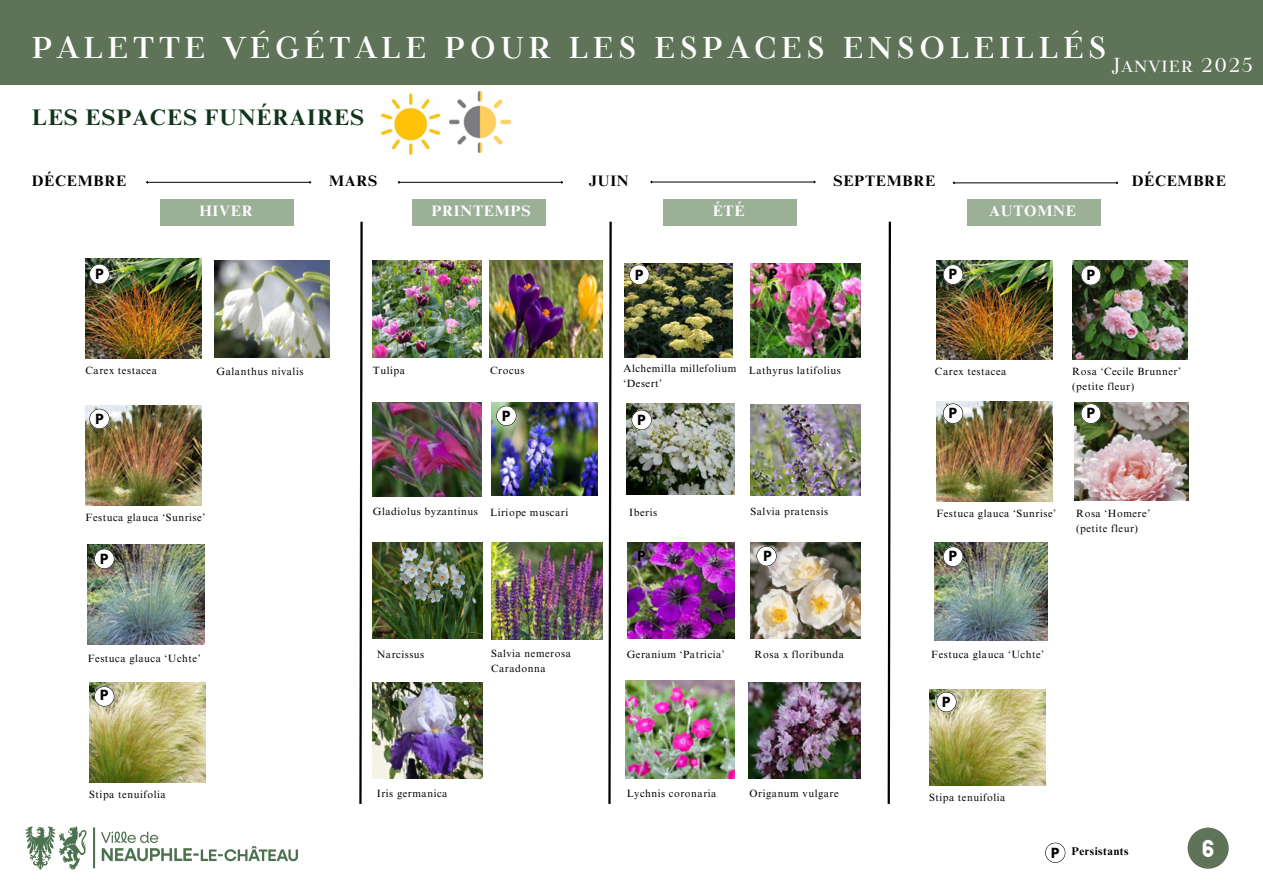
<style>
.page{position:relative;width:1263px;height:893px;background:#fff}
.page>*{position:absolute;margin:0;border:0;box-sizing:border-box;transform-origin:0 0}
.t1{font:700 29.92px "TT Tsars D";letter-spacing:.14em;color:#fff}
.t2{font:24.67px "Etna";color:#fff}
.t3{font:700 22.5px "Times NRMT Pro";letter-spacing:.05em;color:#11341c}
.t4{font:20.1px "TT Tsars D";letter-spacing:.05em;color:#fff}
.t5{font:700 15.15px "Times NRMT Pro";letter-spacing:.05em;color:#000}
.t6{font:700 15.15px "Times NRMT Pro";letter-spacing:.05em;color:#fff}
.t7{font:700 12.38px "League Spartan";color:#000}
.t8{font:700 11.25px "Times NRMT Pro";letter-spacing:.05em;color:#000}
.t9{font:10.5px/14.6px "Times NRMT Pro";letter-spacing:.05em;color:#000}
</style>
<div class="page">
<div style="left:0;top:0;width:1263px;height:85px;background:#5e7358"></div>
<img style="left:25px;top:826px;width:273px;height:44px">
<div style="left:1187px;top:827px;width:42px;height:41px;background:#5e7358;border-radius:50%"></div>
<hr style="left:146px;top:182px;width:165px;height:1px;background:#000">
<hr style="left:398px;top:182px;width:164px;height:1px;background:#000">
<hr style="left:651px;top:182px;width:164px;height:1px;background:#000">
<hr style="left:953px;top:183px;width:165px;height:1px;background:#000">
<div style="left:160px;top:199px;width:134px;height:27px;background:#9bb096"></div>
<div style="left:412px;top:199px;width:134px;height:27px;background:#9bb096"></div>
<div style="left:663px;top:199px;width:134px;height:27px;background:#9bb096"></div>
<div style="left:967px;top:199px;width:134px;height:27px;background:#9bb096"></div>
<svg style="left:359px;top:221px;width:4px;height:583px"></svg>
<svg style="left:608px;top:221px;width:4px;height:583px"></svg>
<svg style="left:887px;top:221px;width:4px;height:583px"></svg>
<img style="left:89px;top:682px;width:117px;height:100px">
<img style="left:86px;top:259px;width:116px;height:99px">
<svg style="left:89px;top:264px;width:21px;height:20px"></svg>
<img style="left:625px;top:263px;width:108px;height:95px">
<svg style="left:629px;top:265px;width:20px;height:20px"></svg>
<img style="left:627px;top:403px;width:108px;height:92px">
<svg style="left:631px;top:410px;width:21px;height:20px"></svg>
<img style="left:750px;top:542px;width:111px;height:97px">
<svg style="left:756px;top:546px;width:21px;height:20px"></svg>
<img style="left:936px;top:260px;width:116px;height:99px">
<svg style="left:943px;top:264px;width:20px;height:21px"></svg>
<img style="left:381px;top:93px;width:59px;height:62px">
<img style="left:450px;top:92px;width:61px;height:60px">
<img style="left:86px;top:405px;width:116px;height:100px">
<svg style="left:89px;top:409px;width:21px;height:20px"></svg>
<img style="left:88px;top:545px;width:116px;height:99px">
<svg style="left:94px;top:549px;width:20px;height:20px"></svg>
<svg style="left:94px;top:686px;width:20px;height:20px"></svg>
<img style="left:215px;top:260px;width:114px;height:97px">
<img style="left:373px;top:260px;width:108px;height:97px">
<img style="left:490px;top:260px;width:112px;height:97px">
<img style="left:373px;top:402px;width:108px;height:95px">
<img style="left:491px;top:402px;width:107px;height:93px">
<img style="left:373px;top:542px;width:110px;height:97px">
<img style="left:491px;top:542px;width:111px;height:97px">
<img style="left:373px;top:682px;width:110px;height:97px">
<svg style="left:496px;top:406px;width:20px;height:20px"></svg>
<img style="left:750px;top:263px;width:111px;height:95px">
<img style="left:750px;top:404px;width:111px;height:91px">
<img style="left:627px;top:542px;width:107px;height:97px">
<img style="left:626px;top:680px;width:109px;height:98px">
<img style="left:749px;top:682px;width:112px;height:96px">
<img style="left:1072px;top:260px;width:115px;height:99px">
<svg style="left:1081px;top:265px;width:20px;height:20px"></svg>
<img style="left:936px;top:402px;width:116px;height:99px">
<svg style="left:943px;top:403px;width:20px;height:21px"></svg>
<img style="left:935px;top:543px;width:112px;height:97px">
<svg style="left:943px;top:546px;width:20px;height:21px"></svg>
<img style="left:1075px;top:402px;width:113px;height:98px">
<svg style="left:1081px;top:403px;width:20px;height:21px"></svg>
<img style="left:929px;top:689px;width:116px;height:96px">
<svg style="left:936px;top:692px;width:20px;height:20px"></svg>
<svg style="left:1045px;top:842px;width:20px;height:21px"></svg>
<p class="t1" style="left:32px;top:31px;width:1076px">PALETTE VÉGÉTALE POUR LES ESPACES ENSOLEILLÉS</p>
<p class="t4" style="left:1112px;top:54px;width:142px">Janvier 2025</p>
<p class="t3" style="left:32px;top:108px;width:334px">LES ESPACES FUNÉRAIRES</p>
<p class="t5" style="left:32px;top:175px;width:96px">DÉCEMBRE</p>
<h4 class="t5" style="left:833px;top:175px;width:103px">SEPTEMBRE</h4>
<h4 class="t5" style="left:1132px;top:175px;width:96px">DÉCEMBRE</h4>
<p class="t6" style="left:431px;top:205px;width:101px">PRINTEMPS</p>
<p class="t6" style="left:713px;top:205px;width:33px">ÉTÉ</p>
<p class="t6" style="left:989px;top:205px;width:88px">AUTOMNE</p>
<h1 class="t5" style="left:329px;top:175px;width:50px">MARS</h1>
<h3 class="t5" style="left:589px;top:175px;width:41px">JUIN</h3>
<p class="t6" style="left:199px;top:205px;width:55px">HIVER</p>
<h2 class="t7" style="left:95px;top:268px;width:10px">P</h2>
<h4 class="t7" style="left:635px;top:268px;width:10px">P</h4>
<p class="t7" style="left:769px;top:268px;width:10px">P</p>
<h4 class="t7" style="left:949px;top:268px;width:10px">P</h4>
<p class="t7" style="left:1087px;top:269px;width:10px">P</p>
<p class="t9" style="left:86px;top:364px;width:73px">Carex testacea</p>
<p class="t9" style="left:217px;top:365px;width:88px">Galanthus nivalis</p>
<p class="t9" style="left:373px;top:364px;width:34px">Tulipa</p>
<p class="t9" style="left:490px;top:364px;width:36px">Crocus</p>
<p class="t9" style="left:623px;top:363px;width:115px">Alchemilla millefolium</p>
<h4 class="t9" style="left:623px;top:377px;width:40px">‘Desert’</h4>
<p class="t9" style="left:749px;top:364px;width:93px">Lathyrus latifolius</p>
<p class="t9" style="left:935px;top:365px;width:73px">Carex testacea</p>
<p class="t9" style="left:1072px;top:365px;width:110px">Rosa ‘Cecile Brunner’ (petite fleur)</p>
<h4 class="t7" style="left:95px;top:412px;width:10px">P</h4>
<h4 class="t7" style="left:502px;top:409px;width:10px">P</h4>
<p class="t7" style="left:637px;top:414px;width:10px">P</p>
<p class="t7" style="left:949px;top:407px;width:10px">P</p>
<p class="t7" style="left:1087px;top:407px;width:10px">P</p>
<p class="t9" style="left:86px;top:511px;width:121px">Festuca glauca ‘Sunrise’</p>
<p class="t9" style="left:373px;top:505px;width:107px">Gladiolus byzantinus</p>
<p class="t9" style="left:490px;top:506px;width:80px">Liriope muscari</p>
<h4 class="t9" style="left:750px;top:505px;width:79px">Salvia pratensis</h4>
<p class="t9" style="left:629px;top:506px;width:29px">Iberis</p>
<p class="t9" style="left:936px;top:507px;width:121px">Festuca glauca ‘Sunrise’</p>
<p class="t9" style="left:1076px;top:507px;width:76px">Rosa ‘Homere’ (petite fleur)</p>
<p class="t7" style="left:100px;top:552px;width:10px">P</p>
<p class="t7" style="left:637px;top:550px;width:10px">P</p>
<p class="t7" style="left:763px;top:550px;width:10px">P</p>
<p class="t7" style="left:949px;top:550px;width:10px">P</p>
<p class="t9" style="left:88px;top:652px;width:114px">Festuca glauca ‘Uchte’</p>
<p class="t9" style="left:377px;top:648px;width:49px">Narcissus</p>
<p class="t9" style="left:491px;top:647px;width:81px">Salvia nemerosa<br>Caradonna</p>
<p class="t9" style="left:627px;top:648px;width:100px">Geranium ‘Patricia’</p>
<p class="t9" style="left:754px;top:648px;width:91px">Rosa x floribunda</p>
<p class="t9" style="left:931px;top:648px;width:114px">Festuca glauca ‘Uchte’</p>
<p class="t7" style="left:100px;top:689px;width:10px">P</p>
<p class="t7" style="left:942px;top:695px;width:10px">P</p>
<p class="t9" style="left:89px;top:788px;width:78px">Stipa tenuifolia</p>
<p class="t9" style="left:377px;top:787px;width:72px">Iris germanica</p>
<p class="t9" style="left:627px;top:787px;width:91px">Lychnis coronaria</p>
<p class="t9" style="left:749px;top:787px;width:91px">Origanum vulgare</p>
<p class="t9" style="left:929px;top:791px;width:78px">Stipa tenuifolia</p>
<p class="t7" style="left:1051px;top:846px;width:10px">P</p>
<p class="t8" style="left:1071px;top:847px;width:59px">Persistants</p>
<p class="t2" style="left:1202px;top:831px;width:14px">6</p>
</div>
